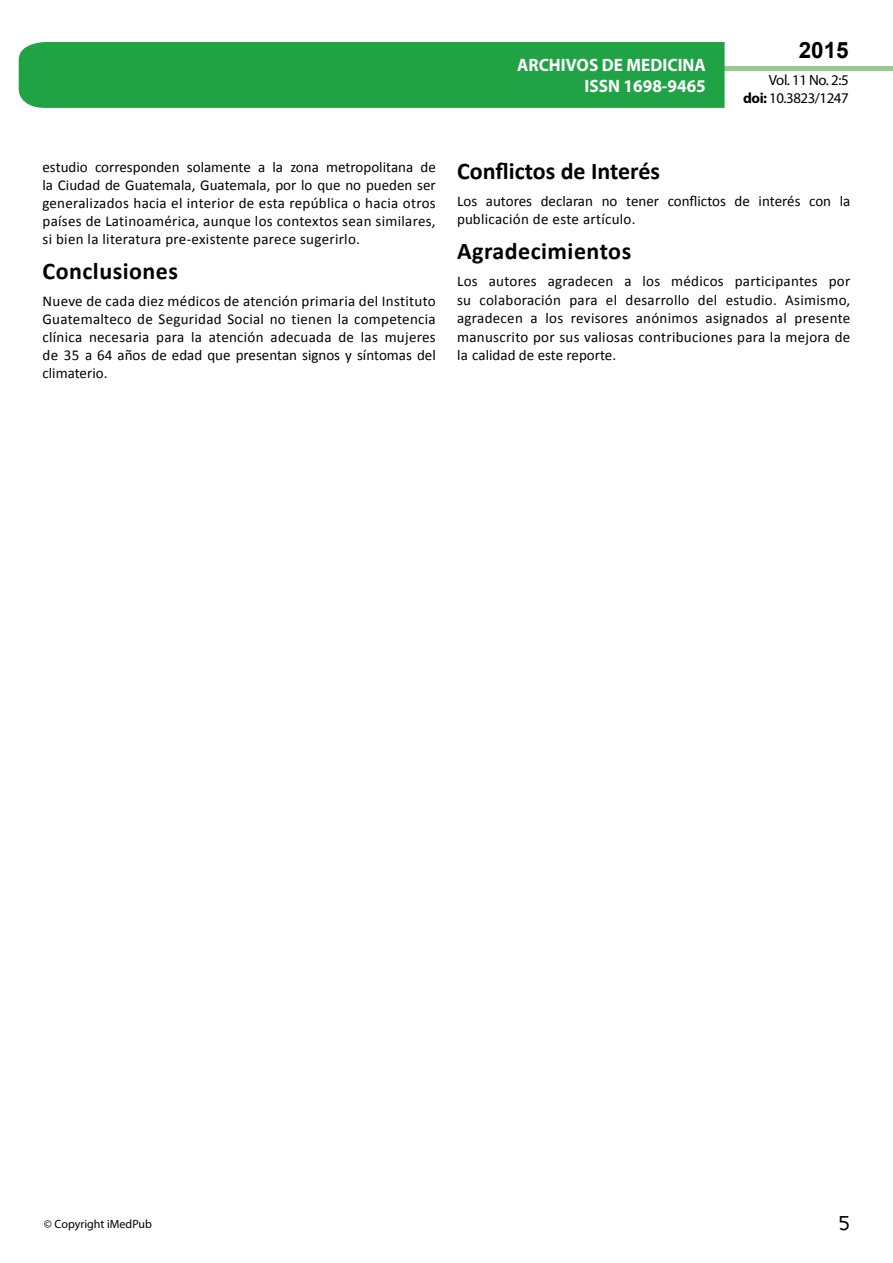
<style>
.page{position:relative;width:893px;height:1263px;background:#fff}
.page>*{position:absolute;margin:0;border:0;box-sizing:border-box;transform-origin:0 0}
.t1{font:25.5px "Tunga";color:#000}
.t2{font:700 24px "Calibri";letter-spacing:.02em;color:#000}
.t3{font:700 24px "Calibri";color:#000}
.t4{font:700 22.5px "Arial";color:#000}
.t5{font:700 18px/21.6px "Myriad Pro";color:#fff;text-align:right;scale:.96 1}
.t6{font:15px/18px "Calibri";color:#000;text-align:justify}
.t7{font:14.85px/17.9px "Myriad Pro";letter-spacing:-.03em;color:#000;text-align:right}
.t8{font:12px "Myriad Pro";color:#000}
.s1{font-weight:700}
</style>
<div class="page">
<div style="left:722px;top:66px;width:171px;height:5px;background:#96c996"></div>
<div style="left:19px;top:42px;width:706px;height:66px;background:#1fa345"></div>
<p class="t5" style="left:517px;top:53px;width:198px">ARCHIVOS DE MEDICINA<br>ISSN 1698-9465</p>
<h3 class="t4" style="left:799px;top:35px;width:52px">2015</h3>
<p class="t7" style="left:743px;top:71px;width:107px">Vol. 11 No. 2:5 <span class="s1">doi:</span> 10.3823/1247</p>
<p class="t6" style="left:43px;top:158px;width:395px">estudio corresponden solamente a la zona metropolitana de la Ciudad de Guatemala, Guatemala, por lo que no pueden ser generalizados hacia el interior de esta república o hacia otros países de Latinoamérica, aunque los contextos sean similares, si bien la literatura pre-existente parece sugerirlo.</p>
<h2 class="t2" style="left:43px;top:256px;width:137px">Conclusiones</h2>
<p class="t6" style="left:43px;top:292px;width:395px">Nueve de cada diez médicos de atención primaria del Instituto Guatemalteco de Seguridad Social no tienen la competencia clínica necesaria para la atención adecuada de las mujeres de 35 a 64 años de edad que presentan signos y síntomas del climaterio.</p>
<h2 class="t3" style="left:457px;top:156px;width:205px">Conflictos de Interés</h2>
<p class="t6" style="left:457px;top:192px;width:395px">Los autores declaran no tener conflictos de interés con la publicación de este artículo.</p>
<h2 class="t2" style="left:457px;top:235px;width:176px">Agradecimientos</h2>
<p class="t6" style="left:457px;top:272px;width:395px;line-height:18.6px">Los autores agradecen a los médicos participantes por su colaboración para el desarrollo del estudio. Asimismo, agradecen a los revisores anónimos asignados al presente manuscrito por sus valiosas contribuciones para la mejora de la calidad de este reporte.</p>
<p class="t8" style="left:44px;top:1217px;width:110px">© Copyright iMedPub</p>
<h1 class="t1" style="left:839px;top:1206px;width:13px">5</h1>
</div>
